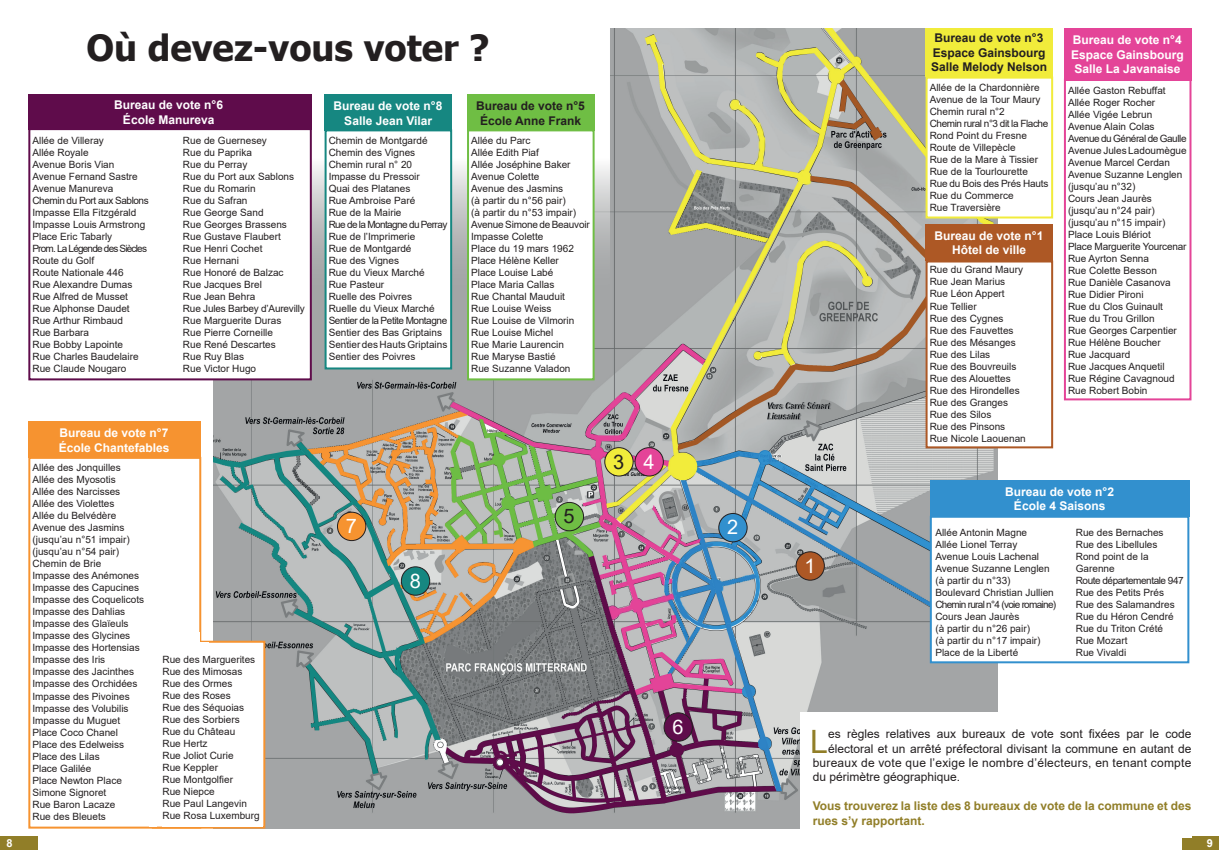
<style>
.page{position:relative;width:1219px;height:857px;background:#fff}
.page>*{position:absolute;margin:0;border:0;box-sizing:border-box;transform-origin:0 0}
.t1{font:700 36px "Tahoma";color:#231f20}
.t2{font:32.1px "Arial";color:#917e28}
.t3{font:20px "Arial";color:#fff}
.t4{font:20px "Arial";color:#231f20}
.t5{font:700 12px/14.4px "Arial";color:#fff;text-align:center}
.t6{font:12px "Arial";color:#231f20}
.t7{font:700 12px/14.4px "Arial";color:#231f20}
.t8{font:700 12px/14.4px "Arial";color:#917e28}
.t9{font:12px "Arial";letter-spacing:.02em;color:#231f20}
.t10{font:700 11px "Arial";color:#fff}
.t11{font:10px/12px "Arial";color:#231f20}
.s1{color:#fff}
</style>
<div class="page">
<img style="left:213px;top:28px;width:784px;height:800px">
<div style="left:0;top:836px;width:37px;height:13px;background:#917e28"></div>
<div style="left:1182px;top:836px;width:37px;height:13px;background:#917e28"></div>
<div style="left:926px;top:260px;width:127px;height:188px;background:#fff;border:2px solid #ad5825"></div>
<div style="left:926px;top:224px;width:127px;height:36px;background:#ad5825"></div>
<div style="left:1064px;top:79px;width:127px;height:321px;background:#fff;border:2px solid #e44498"></div>
<div style="left:1064px;top:28px;width:127px;height:53px;background:#e44498"></div>
<div style="left:28px;top:456px;width:173px;height:372px;background:#fff;border:2px solid #f69330"></div>
<div style="left:28px;top:421px;width:173px;height:36px;background:#f69330"></div>
<div style="left:926px;top:77px;width:127px;height:141px;background:#fff;border:2px solid #f1ec3b"></div>
<div style="left:926px;top:28px;width:127px;height:49px;background:#f1ec3b"></div>
<div style="left:930px;top:515px;width:259px;height:148px;background:#fff;border:2px solid #3290ce"></div>
<div style="left:930px;top:479px;width:259px;height:36px;background:#3290ce"></div>
<div style="left:152px;top:640px;width:113px;height:188px;background:#fff;border:2px solid #f69330"></div>
<div style="left:162px;top:655px;width:101px;height:171px;background:#fff"></div>
<div style="left:149px;top:636px;width:7px;height:190px;background:#fff"></div>
<div style="left:196px;top:642px;width:13px;height:13px;background:#fff"></div>
<div style="left:153px;top:632px;width:46px;height:17px;background:#fff"></div>
<div style="left:664px;top:712px;width:28px;height:28px;background:#5f0c4b;border-radius:50%"></div>
<div style="left:664px;top:712px;width:29px;height:29px;border:1px solid #231f20;border-radius:50%"></div>
<div style="left:337px;top:512px;width:29px;height:28px;background:#f69330;border-radius:50%"></div>
<div style="left:337px;top:511px;width:29px;height:29px;border:1px solid #231f20;border-radius:50%"></div>
<div style="left:401px;top:566px;width:29px;height:29px;background:#168781;border-radius:50%"></div>
<div style="left:401px;top:566px;width:29px;height:29px;border:1px solid #231f20;border-radius:50%"></div>
<div style="left:555px;top:502px;width:29px;height:28px;background:#6fbe44;border-radius:50%"></div>
<div style="left:555px;top:502px;width:29px;height:28px;border:1px solid #231f20;border-radius:50%"></div>
<div style="left:635px;top:447px;width:28px;height:29px;background:#e44498;border-radius:50%"></div>
<div style="left:635px;top:447px;width:29px;height:29px;border:1px solid #231f20;border-radius:50%"></div>
<div style="left:605px;top:447px;width:28px;height:29px;background:#f1ec3b;border-radius:50%"></div>
<div style="left:604px;top:447px;width:29px;height:29px;border:1px solid #231f20;border-radius:50%"></div>
<div style="left:796px;top:551px;width:28px;height:29px;background:#ad5825;border-radius:50%"></div>
<div style="left:796px;top:551px;width:29px;height:29px;border:1px solid #231f20;border-radius:50%"></div>
<div style="left:719px;top:513px;width:28px;height:28px;background:#3290ce;border-radius:50%"></div>
<div style="left:718px;top:513px;width:29px;height:29px;border:1px solid #231f20;border-radius:50%"></div>
<div style="left:800px;top:712px;width:419px;height:118px;background:#fff"></div>
<div style="left:813px;top:729px;width:378px;height:108px;background:#fff"></div>
<div style="left:0;top:0;width:609px;height:300px;background:#fff"></div>
<div style="left:467px;top:129px;width:128px;height:251px;background:#fff;border:2px solid #6fbe44"></div>
<div style="left:467px;top:94px;width:128px;height:36px;background:#6fbe44"></div>
<div style="left:28px;top:94px;width:284px;height:35px;background:#5f0c4b"></div>
<div style="left:28px;top:128px;width:284px;height:252px;background:#fff;border:2px solid #5f0c4b"></div>
<div style="left:325px;top:129px;width:127px;height:240px;background:#fff;border:2px solid #168781"></div>
<div style="left:325px;top:94px;width:127px;height:36px;background:#168781"></div>
<h1 class="t1" style="left:86px;top:22px;width:405px">Où devez-vous voter ?</h1>
<p class="t5" style="left:114px;top:98px;width:110px">Bureau de vote n°6<br>École Manureva</p>
<p class="t11" style="left:32px;top:134px;width:118px">Allée de Villeray<br>Allée Royale<br>Avenue Boris Vian<br>Avenue Fernand Sastre<br>Avenue Manureva<br>Chemin du Port aux Sablons<br>Impasse Ella Fitzgérald<br>Impasse Louis Armstrong<br>Place Eric Tabarly<br>Prom. La Légende des Siècles<br>Route du Golf<br>Route Nationale 446<br>Rue Alexandre Dumas<br>Rue Alfred de Musset<br>Rue Alphonse Daudet<br>Rue Arthur Rimbaud<br>Rue Barbara<br>Rue Bobby Lapointe<br>Rue Charles Baudelaire<br>Rue Claude Nougaro</p>
<p class="t11" style="left:183px;top:134px;width:123px">Rue de Guernesey<br>Rue du Paprika<br>Rue du Perray<br>Rue du Port aux Sablons<br>Rue du Romarin<br>Rue du Safran<br>Rue George Sand<br>Rue Georges Brassens<br>Rue Gustave Flaubert<br>Rue Henri Cochet<br>Rue Hernani<br>Rue Honoré de Balzac<br>Rue Jacques Brel<br>Rue Jean Behra<br>Rue Jules Barbey d’Aurevilly<br>Rue Marguerite Duras<br>Rue Pierre Corneille<br>Rue René Descartes<br>Rue Ruy Blas<br>Rue Victor Hugo</p>
<p class="t11" style="left:329px;top:134px;width:120px">Chemin de Montgardé<br>Chemin des Vignes<br>Chemin rural n° 20<br>Impasse du Pressoir<br>Quai des Platanes<br>Rue Ambroise Paré<br>Rue de la Mairie<br>Rue de la Montagne du Perray<br>Rue de l’Imprimerie<br>Rue de Montgardé<br>Rue des Vignes<br>Rue du Vieux Marché<br>Rue Pasteur<br>Ruelle des Poivres<br>Ruelle du Vieux Marché<br>Sentier de la Petite Montagne<br>Sentier des Bas Griptains<br>Sentier des Hauts Griptains<br>Sentier des Poivres</p>
<p class="t5" style="left:334px;top:99px;width:110px">Bureau de vote n°8<br>Salle Jean Vilar</p>
<p class="t5" style="left:59px;top:426px;width:112px;text-align:left">Bureau de vote n°7<br>École Chantefables</p>
<p class="t11" style="left:32px;top:461px;width:113px">Allée des Jonquilles<br>Allée des Myosotis<br>Allée des Narcisses<br>Allée des Violettes<br>Allée du Belvédère<br>Avenue des Jasmins (jusqu’au n°51 impair) (jusqu’au n°54 pair)<br>Chemin de Brie<br>Impasse des Anémones<br>Impasse des Capucines<br>Impasse des Coquelicots<br>Impasse des Dahlias<br>Impasse des Glaïeuls<br>Impasse des Glycines<br>Impasse des Hortensias<br>Impasse des Iris<br>Impasse des Jacinthes<br>Impasse des Orchidées<br>Impasse des Pivoines<br>Impasse des Volubilis<br>Impasse du Muguet<br>Place Coco Chanel<br>Place des Edelweiss<br>Place des Lilas<br>Place Galilée<br>Place Newton Place<br>Simone Signoret<br>Rue Baron Lacaze<br>Rue des Bleuets</p>
<p class="t11" style="left:162px;top:653px;width:99px">Rue des Marguerites<br>Rue des Mimosas<br>Rue des Ormes<br>Rue des Roses<br>Rue des Séquoias<br>Rue des Sorbiers<br>Rue du Château<br>Rue Hertz<br>Rue Joliot Curie<br>Rue Keppler<br>Rue Montgolfier<br>Rue Niepce<br>Rue Paul Langevin<br>Rue Rosa Luxemburg</p>
<h3 class="t3" style="left:346px;top:512px;width:13px">7</h3>
<h3 class="t3" style="left:410px;top:566px;width:13px">8</h3>
<p class="t7" style="left:476px;top:99px;width:110px;text-align:center">Bureau de vote n°5<br>École Anne Frank</p>
<p class="t11" style="left:471px;top:134px;width:120px">Allée du Parc<br>Allée Edith Piaf<br>Allée Joséphine Baker<br>Avenue Colette<br>Avenue des Jasmins<br>(à partir du n°56 pair)<br>(à partir du n°53 impair)<br>Avenue Simone de Beauvoir<br>Impasse Colette<br>Place du 19 mars 1962<br>Place Hélène Keller<br>Place Louise Labé<br>Place Maria Callas<br>Rue Chantal Mauduit<br>Rue Louise Weiss<br>Rue Louise de Vilmorin<br>Rue Louise Michel<br>Rue Marie Laurencin<br>Rue Maryse Bastié<br>Rue Suzanne Valadon</p>
<h3 class="t4" style="left:564px;top:502px;width:13px">5</h3>
<h3 class="t4" style="left:613px;top:447px;width:43px">3 <span class="s1">4</span></h3>
<h3 class="t3" style="left:672px;top:712px;width:13px">6</h3>
<h3 class="t3" style="left:727px;top:513px;width:13px">2</h3>
<h3 class="t3" style="left:804px;top:551px;width:13px">1</h3>
<p class="t7" style="left:931px;top:31px;width:118px">Bureau de vote n°3<br>Espace Gainsbourg<br>Salle Melody Nelson</p>
<p class="t11" style="left:930px;top:81px;width:120px">Allée de la Chardonnière<br>Avenue de la Tour Maury<br>Chemin rural n°2<br>Chemin rural n°3 dit la Flache<br>Rond Point du Fresne<br>Route de Villepècle<br>Rue de la Mare à Tissier<br>Rue de la Tourlourette<br>Rue du Bois des Prés Hauts<br>Rue du Commerce<br>Rue Traversière</p>
<p class="t5" style="left:935px;top:228px;width:110px">Bureau de vote n°1<br>Hôtel de ville</p>
<p class="t11" style="left:930px;top:264px;width:98px">Rue du Grand Maury<br>Rue Jean Marius<br>Rue Léon Appert<br>Rue Tellier<br>Rue des Cygnes<br>Rue des Fauvettes<br>Rue des Mésanges<br>Rue des Lilas<br>Rue des Bouvreuils<br>Rue des Alouettes<br>Rue des Hirondelles<br>Rue des Granges<br>Rue des Silos<br>Rue des Pinsons<br>Rue Nicole Laouenan</p>
<p class="t5" style="left:1071px;top:33px;width:114px;text-align:left">Bureau de vote n°4<br>Espace Gainsbourg<br>Salle La Javanaise</p>
<p class="t11" style="left:1068px;top:84px;width:120px">Allée Gaston Rebuffat<br>Allée Roger Rocher<br>Allée Vigée Lebrun<br>Avenue Alain Colas<br>Avenue du Général de Gaulle<br>Avenue Jules Ladoumègue<br>Avenue Marcel Cerdan<br>Avenue Suzanne Lenglen (jusqu’au n°32)<br>Cours Jean Jaurès (jusqu’au n°24 pair) (jusqu’au n°15 impair)<br>Place Louis Blériot<br>Place Marguerite Yourcenar<br>Rue Ayrton Senna<br>Rue Colette Besson<br>Rue Danièle Casanova<br>Rue Didier Pironi<br>Rue du Clos Guinault<br>Rue du Trou Grillon<br>Rue Georges Carpentier<br>Rue Hélène Boucher<br>Rue Jacquard<br>Rue Jacques Anquetil<br>Rue Régine Cavagnoud<br>Rue Robert Bobin</p>
<p class="t5" style="left:1005px;top:484px;width:110px">Bureau de vote n°2<br>École 4 Saisons</p>
<p class="t11" style="left:1076px;top:526px;width:109px">Rue des Bernaches<br>Rue des Libellules<br>Rond point de la<br>Garenne<br>Route départementale 947<br>Rue des Petits Prés<br>Rue des Salamandres<br>Rue du Héron Cendré<br>Rue du Triton Crété<br>Rue Mozart<br>Rue Vivaldi</p>
<p class="t11" style="left:935px;top:526px;width:122px">Allée Antonin Magne<br>Allée Lionel Terray<br>Avenue Louis Lachenal<br>Avenue Suzanne Lenglen (à partir du n°33)<br>Boulevard Christian Jullien<br>Chemin rural n°4 (voie romaine)<br>Cours Jean Jaurès<br>(à partir du n°26 pair)<br>(à partir du n°17 impair)<br>Place de la Liberté</p>
<h2 class="t2" style="left:810px;top:718px;width:19px">L</h2>
<p class="t6" style="left:828px;top:725px;width:365px">es règles relatives aux bureaux de vote sont fixées par le code</p>
<p class="t6" style="left:828px;top:739px;width:365px">électoral et un arrêté préfectoral divisant la commune en autant de</p>
<p class="t9" style="left:813px;top:754px;width:380px">bureaux de vote que l’exige le nombre d’électeurs, en tenant compte</p>
<p class="t6" style="left:813px;top:768px;width:149px">du périmètre géographique.</p>
<p class="t8" style="left:813px;top:798px;width:380px">Vous trouverez la liste des 8 bureaux de vote de la commune et des rues s’y rapportant.</p>
<p class="t10" style="left:6px;top:835px;width:8px">8</p>
<p class="t10" style="left:1207px;top:835px;width:8px">9</p>
</div>
